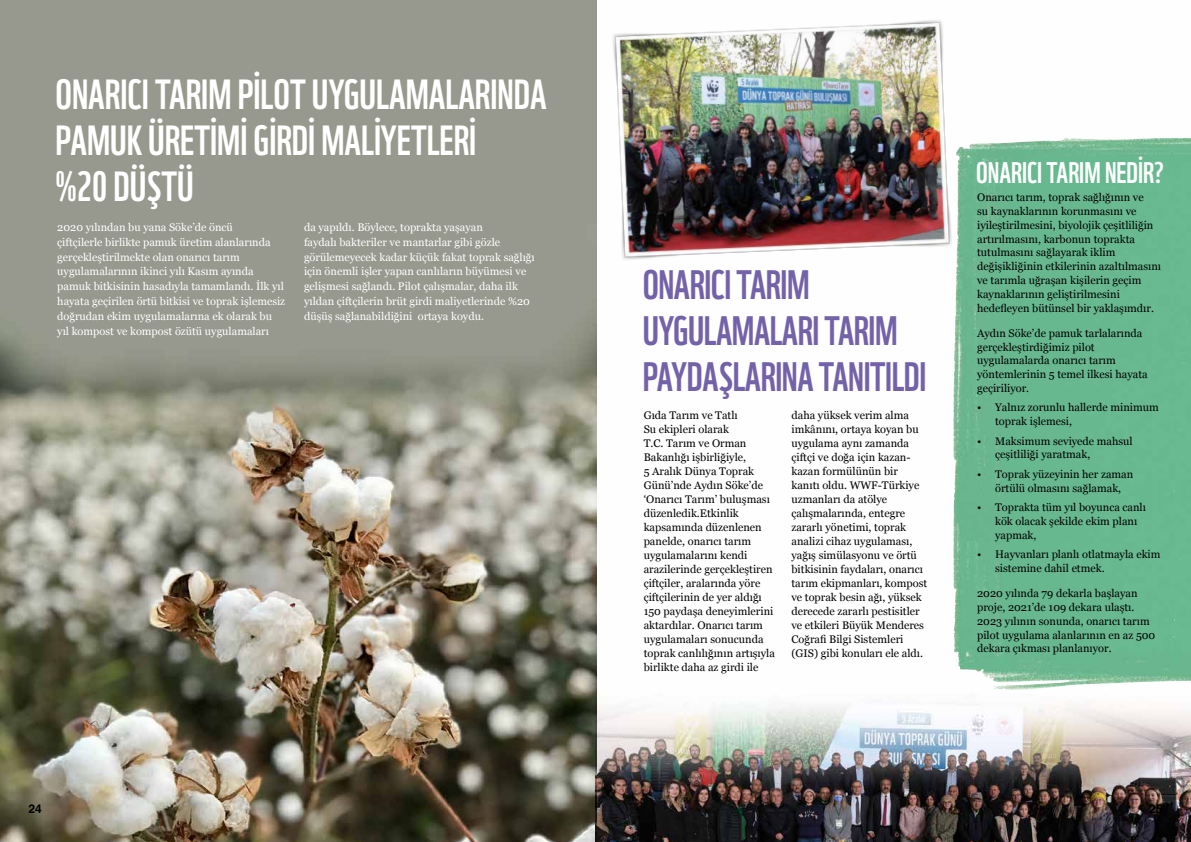
<style>
.page{position:relative;width:1191px;height:842px;background:#fff}
.page>*{position:absolute;margin:0;border:0;box-sizing:border-box;transform-origin:0 0}
.t1{font:41px/46px "WWF";color:#fff}
.t2{font:40px/46px "WWF";letter-spacing:-.01em;color:#7362a9}
.t3{font:29px "WWF";color:#fff}
.t4{font:700 12px "Helvetica";color:#000}
.t5{font:11px/14px "Georgia";color:#000}
.t6{font:11px/14.8px "Georgia";color:#fff}
</style>
<div class="page">
<img style="left:0;top:0;width:1191px;height:842px">
<img style="left:953px;top:138px;width:111px;height:532px">
<img style="left:608px;top:15px;width:349px;height:250px">
<h1 class="t1" style="left:55px;top:67px;width:493px">ONARICI TARIM PİLOT UYGULAMALARINDA<br>PAMUK ÜRETİMİ GİRDİ MALİYETLERİ<br>%20 DÜŞTÜ</h1>
<p class="t6" style="left:57px;top:219px;width:229px">2020 yılından bu yana Söke’de öncü<br>çiftçilerle birlikte pamuk üretim alanlarında gerçekleştirilmekte olan onarıcı tarım uygulamalarının ikinci yılı Kasım ayında pamuk bitkisinin hasadıyla tamamlandı. İlk yıl hayata geçirilen örtü bitkisi ve toprak işlemesiz doğrudan ekim uygulamalarına ek olarak bu yıl kompost ve kompost özütü uygulamaları</p>
<p class="t6" style="left:304px;top:219px;width:232px">da yapıldı. Böylece, toprakta yaşayan<br>faydalı bakteriler ve mantarlar gibi gözle görülemeyecek kadar küçük fakat toprak sağlığı için önemli işler yapan canlıların büyümesi ve gelişmesi sağlandı. Pilot çalışmalar, daha ilk yıldan çiftçilerin brüt girdi maliyetlerinde %20 düşüş sağlanabildiğini ortaya koydu.</p>
<p class="t4" style="left:28px;top:801px;width:15px">24</p>
<h2 class="t2" style="left:642px;top:258px;width:285px">ONARICI TARIM<br>UYGULAMALARI TARIM<br>PAYDAŞLARINA TANITILDI</h2>
<p class="t5" style="left:643px;top:407px;width:133px">Gıda Tarım ve Tatlı<br>Su ekipleri olarak<br>T.C. Tarım ve Orman<br>Bakanlığı işbirliğiyle,<br>5 Aralık Dünya Toprak<br>Günü’nde Aydın Söke’de ‘Onarıcı Tarım’ buluşması düzenledik.Etkinlik kapsamında düzenlenen panelde, onarıcı tarım uygulamalarını kendi arazilerinde gerçekleştiren çiftçiler, aralarında yöre çiftçilerinin de yer aldığı<br>150 paydaşa deneyimlerini aktardılar. Onarıcı tarım uygulamaları sonucunda toprak canlılığının artışıyla birlikte daha az girdi ile</p>
<p class="t5" style="left:791px;top:407px;width:137px">daha yüksek verim alma imkânını, ortaya koyan bu uygulama aynı zamanda çiftçi ve doğa için kazan&shy;kazan formülünün bir kanıtı oldu. WWF-Türkiye uzmanları da atölye çalışmalarında, entegre zararlı yönetimi, toprak analizi cihaz uygulaması, yağış simülasyonu ve örtü bitkisinin faydaları, onarıcı tarım ekipmanları, kompost ve toprak besin ağı, yüksek derecede zararlı pestisitler ve etkileri Büyük Menderes<br>Coğrafi Bilgi Sistemleri (GIS) gibi konuları ele aldı.</p>
<h3 class="t3" style="left:976px;top:149px;width:189px">ONARICI TARIM NEDİR?</h3>
<p class="t5" style="left:977px;top:190px;width:185px">Onarıcı tarım, toprak sağlığının ve<br>su kaynaklarının korunmasını ve iyileştirilmesini, biyolojik çeşitliliğin artırılmasını, karbonun toprakta tutulmasını sağlayarak iklim değişikliğinin etkilerinin azaltılmasını ve tarımla uğraşan kişilerin geçim kaynaklarının geliştirilmesini hedefleyen bütünsel bir yaklaşımdır.</p>
<p class="t5" style="left:977px;top:326px;width:172px">Aydın Söke’de pamuk tarlalarında gerçekleştirdiğimiz pilot uygulamalarda onarıcı tarım yöntemlerinin 5 temel ilkesi hayata geçiriliyor.</p>
<p class="t5" style="left:995px;top:400px;width:165px;text-indent:-18px">• Yalnız zorunlu hallerde minimum toprak işlemesi,</p>
<p class="t5" style="left:995px;top:433px;width:139px;text-indent:-18px">• Maksimum seviyede mahsul çeşitliliği yaratmak,</p>
<p class="t5" style="left:977px;top:467px;width:158px;text-align:center">• Toprak yüzeyinin her zaman örtülü olmasını sağlamak,</p>
<p class="t5" style="left:995px;top:500px;width:152px;text-indent:-18px">• Toprakta tüm yıl boyunca canlı kök olacak şekilde ekim planı yapmak,</p>
<p class="t5" style="left:995px;top:547px;width:167px;text-indent:-18px">• Hayvanları planlı otlatmayla ekim sistemine dahil etmek.</p>
<p class="t5" style="left:977px;top:586px;width:180px">2020 yılında 79 dekarla başlayan proje, 2021’de 109 dekara ulaştı.<br>2023 yılının sonunda, onarıcı tarım pilot uygulama alanlarının en az 500 dekara çıkması planlanıyor.</p>
<p class="t4" style="left:1149px;top:802px;width:15px">25</p>
</div>
